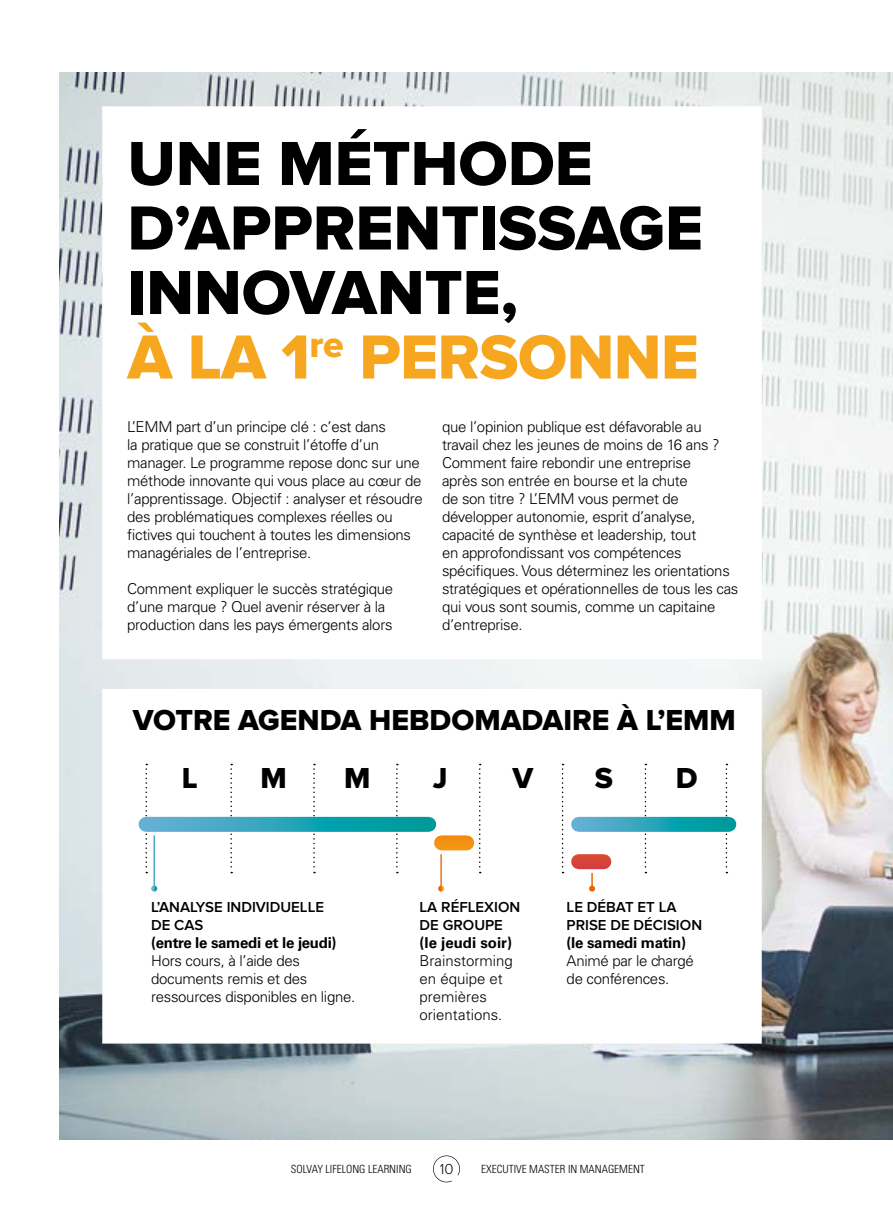
<style>
.page{position:relative;width:893px;height:1212px;background:#fff}
.page>*{position:absolute;margin:0;border:0;box-sizing:border-box;transform-origin:0 0}
.t1{font:64.5px/64.5px "Proxima Nova Extrabld";color:#000}
.t2{font:30px "Proxima Nova Extrabld";color:#000}
.t3{font:300 15px/18px "Univers LT Std";letter-spacing:-.02em;color:#000}
.t4{font:600 15px/18px "Proxima Nova";color:#000}
.t5{font:300 15px/18px "Univers LT Std";color:#000}
.t6{font:700 15px "Univers LT Std";letter-spacing:-.02em;color:#000}
.t7{font:700 15px "Univers LT Std";color:#000}
.t8{font:300 15px "Proxima Nova";color:#000}
.t9{font:300 condensed 11.25px "Univers LT Std";color:#000}
.s1{color:#f7a71f}
</style>
<div class="page">
<svg style="left:433px;top:1155px;width:27px;height:27px"></svg>
<img style="left:60px;top:72px;width:833px;height:1068px">
<div style="left:102px;top:689px;width:660px;height:354px;background:#fff"></div>
<svg style="left:230px;top:764px;width:2px;height:109px"></svg>
<svg style="left:313px;top:764px;width:2px;height:109px"></svg>
<svg style="left:396px;top:764px;width:2px;height:109px"></svg>
<svg style="left:479px;top:764px;width:2px;height:109px"></svg>
<svg style="left:562px;top:764px;width:2px;height:109px"></svg>
<svg style="left:645px;top:764px;width:1px;height:109px"></svg>
<svg style="left:726px;top:764px;width:1px;height:109px"></svg>
<svg style="left:145px;top:764px;width:2px;height:109px"></svg>
<svg style="left:146px;top:817px;width:283px;height:15px;background:#29a5b8"></svg>
<svg style="left:579px;top:817px;width:150px;height:15px;background:#29a5b8"></svg>
<div style="left:442px;top:835px;width:25px;height:15px;background:#f39114"></div>
<div style="left:579px;top:854px;width:25px;height:15px;background:#d64539"></div>
<svg style="left:151px;top:885px;width:6px;height:6px"></svg>
<svg style="left:438px;top:885px;width:6px;height:6px"></svg>
<svg style="left:589px;top:873px;width:6px;height:18px"></svg>
<div style="left:102px;top:106px;width:660px;height:553px;background:#fff"></div>
<h1 class="t1" style="left:127px;top:133px;width:577px">UNE MÉTHODE<br>D’APPRENTISSAGE<br>INNOVANTE,<br><span class="s1">À LA 1</span><sup>re</sup> <span class="s1">PERSONNE</span></h1>
<p class="t3" style="left:127px;top:418px;width:297px">L’EMM part d’un principe clé : c’est dans<br>la pratique que se construit l’étoffe d’un manager. Le programme repose donc sur une méthode innovante qui vous place au cœur de l’apprentissage. Objectif : analyser et résoudre des problématiques complexes réelles ou fictives qui touchent à toutes les dimensions managériales de l’entreprise.</p>
<p class="t3" style="left:127px;top:580px;width:267px">Comment expliquer le succès stratégique d’une marque ? Quel avenir réserver à la production dans les pays émergents alors</p>
<p class="t3" style="left:442px;top:418px;width:298px">que l’opinion publique est défavorable au travail chez les jeunes de moins de 16 ans ?<br>Comment faire rebondir une entreprise<br>après son entrée en bourse et la chute<br>de son titre ? L’EMM vous permet de développer autonomie, esprit d’analyse, capacité de synthèse et leadership, tout<br>en approfondissant vos compétences spécifiques. Vous déterminez les orientations stratégiques et opérationnelles de tous les cas qui vous sont soumis, comme un capitaine d’entreprise.</p>
<h2 class="t2" style="left:133px;top:702px;width:604px">VOTRE AGENDA HEBDOMADAIRE À L’EMM</h2>
<h2 class="t2" style="left:182px;top:760px;width:17px">L</h2>
<h2 class="t2" style="left:261px;top:760px;width:28px">M</h2>
<h2 class="t2" style="left:344px;top:760px;width:28px">M</h2>
<h2 class="t2" style="left:433px;top:760px;width:16px">J</h2>
<h2 class="t2" style="left:512px;top:760px;width:22px">V</h2>
<h2 class="t2" style="left:595px;top:760px;width:20px">S</h2>
<h2 class="t2" style="left:676px;top:760px;width:23px">D</h2>
<p class="t4" style="left:151px;top:899px;width:174px">L’ANALYSE INDIVIDUELLE<br>DE CAS</p>
<p class="t6" style="left:151px;top:934px;width:187px">(entre le samedi et le jeudi)</p>
<p class="t3" style="left:151px;top:952px;width:206px">Hors cours, à l’aide des documents remis et des ressources disponibles en ligne.</p>
<p class="t4" style="left:420px;top:899px;width:102px">LA RÉFLEXION<br>DE GROUPE</p>
<p class="t7" style="left:420px;top:934px;width:94px">(le jeudi soir)</p>
<p class="t5" style="left:420px;top:952px;width:95px">Brainstorming en équipe et premières orientations.</p>
<p class="t4" style="left:567px;top:899px;width:137px">LE DÉBAT ET LA<br>PRISE DE DÉCISION</p>
<p class="t6" style="left:567px;top:934px;width:121px">(le samedi matin)</p>
<p class="t3" style="left:567px;top:952px;width:129px">Animé par le chargé de conférences.</p>
<p class="t9" style="left:291px;top:1162px;width:122px">SOLVAY LIFELONG LEARNING</p>
<p class="t8" style="left:440px;top:1160px;width:15px">10</p>
<p class="t9" style="left:481px;top:1162px;width:165px">EXECUTIVE MASTER IN MANAGEMENT</p>
</div>
